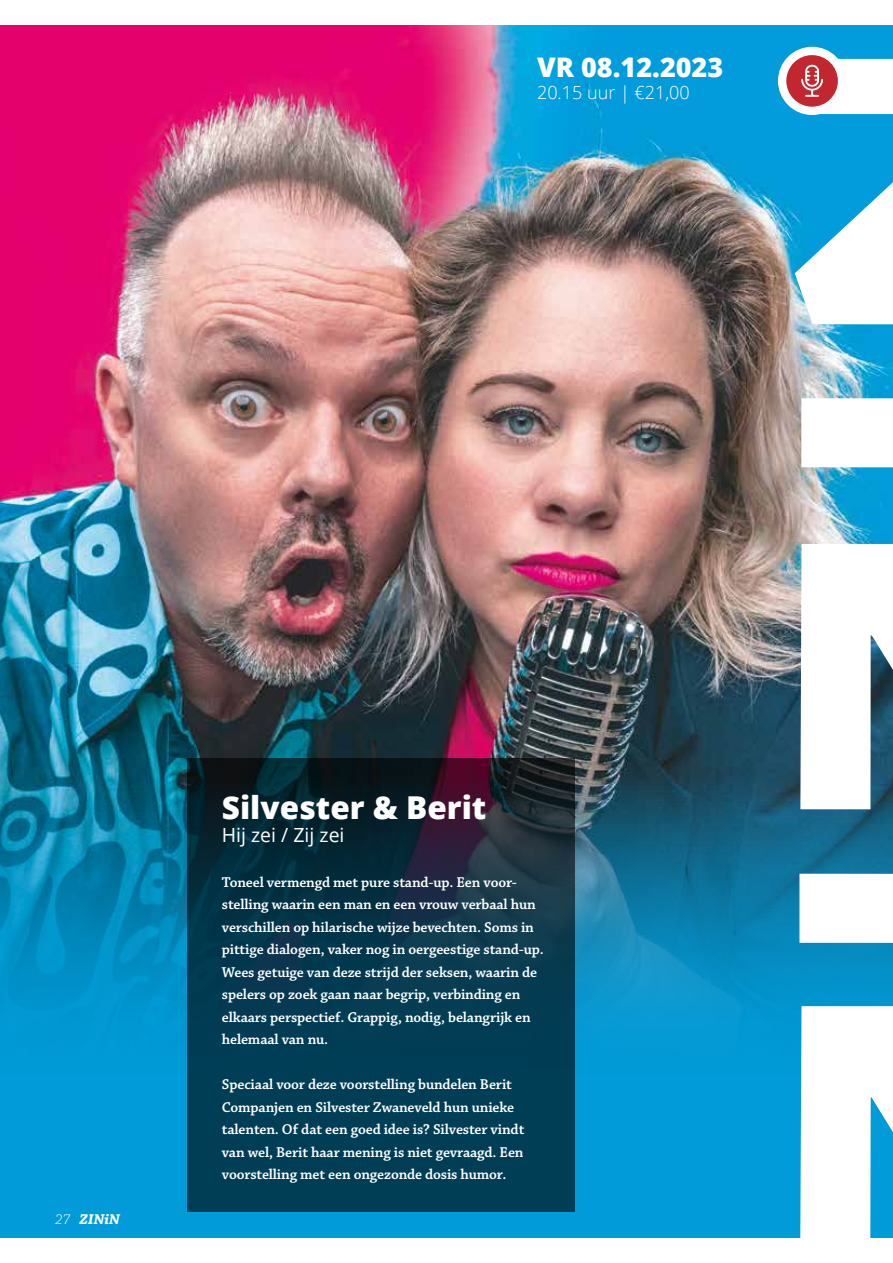
<style>
.page{position:relative;width:893px;height:1263px;background:#fff}
.page>*{position:absolute;margin:0;border:0;box-sizing:border-box;transform-origin:0 0}
.t1{font:800 31.5px "Open Sans";color:#fff}
.t2{font:800 27px "Open Sans";color:#fff}
.t3{font:19.5px "Open Sans";color:#fff}
.t4{font:300 18px "Open Sans";color:#fff}
.t5{font:600 15px/22.5px "Chaparral Pro";letter-spacing:-.01em;color:#fff}
.t6{font:italic 700 15px "Chaparral Pro";color:#fff}
.s1{font-weight:300}
</style>
<div class="page">
<img style="left:0;top:26px;width:893px;height:1211px">
<svg style="left:187px;top:758px;width:388px;height:454px;fill:#013c52"></svg>
<div style="left:801px;top:398px;width:92px;height:69px;background:#fff"></div>
<svg style="left:800px;top:544px;width:93px;height:265px"></svg>
<svg style="left:800px;top:1006px;width:93px;height:232px"></svg>
<div style="left:799px;top:874px;width:94px;height:69px;background:#fff"></div>
<div style="left:778px;top:47px;width:68px;height:68px;background:#fff;border-radius:50%"></div>
<div style="left:786px;top:55px;width:52px;height:52px;background:#c2262e;border-radius:50%"></div>
<svg style="left:795px;top:59px;width:98px;height:265px"></svg>
<h2 class="t2" style="left:537px;top:46px;width:188px">VR 08.12.2023</h2>
<p class="t4" style="left:537px;top:80px;width:154px">20.15 uur | €21,00</p>
<p class="t6" style="left:55px;top:1210px;width:66px"><span class="s1">27</span> ZINiN</p>
<h1 class="t1" style="left:222px;top:784px;width:266px">Silvester &amp; Berit</h1>
<h3 class="t3" style="left:222px;top:821px;width:124px">Hij zei / Zij zei</h3>
<p class="t5" style="left:222px;top:871px;width:323px">Toneel vermengd met pure stand-up. Een voor&shy;stelling waarin een man en een vrouw verbaal hun verschillen op hilarische wijze bevechten. Soms in pittige dialogen, vaker nog in oergeestige stand-up.<br>Wees getuige van deze strijd der seksen, waarin de spelers op zoek gaan naar begrip, verbinding en elkaars perspectief. Grappig, nodig, belangrijk en helemaal van nu.</p>
<p class="t5" style="left:222px;top:1073px;width:304px">Speciaal voor deze voorstelling bundelen Berit Companjen en Silvester Zwaneveld hun unieke talenten. Of dat een goed idee is? Silvester vindt van wel, Berit haar mening is niet gevraagd. Een voorstelling met een ongezonde dosis humor.</p>
</div>
